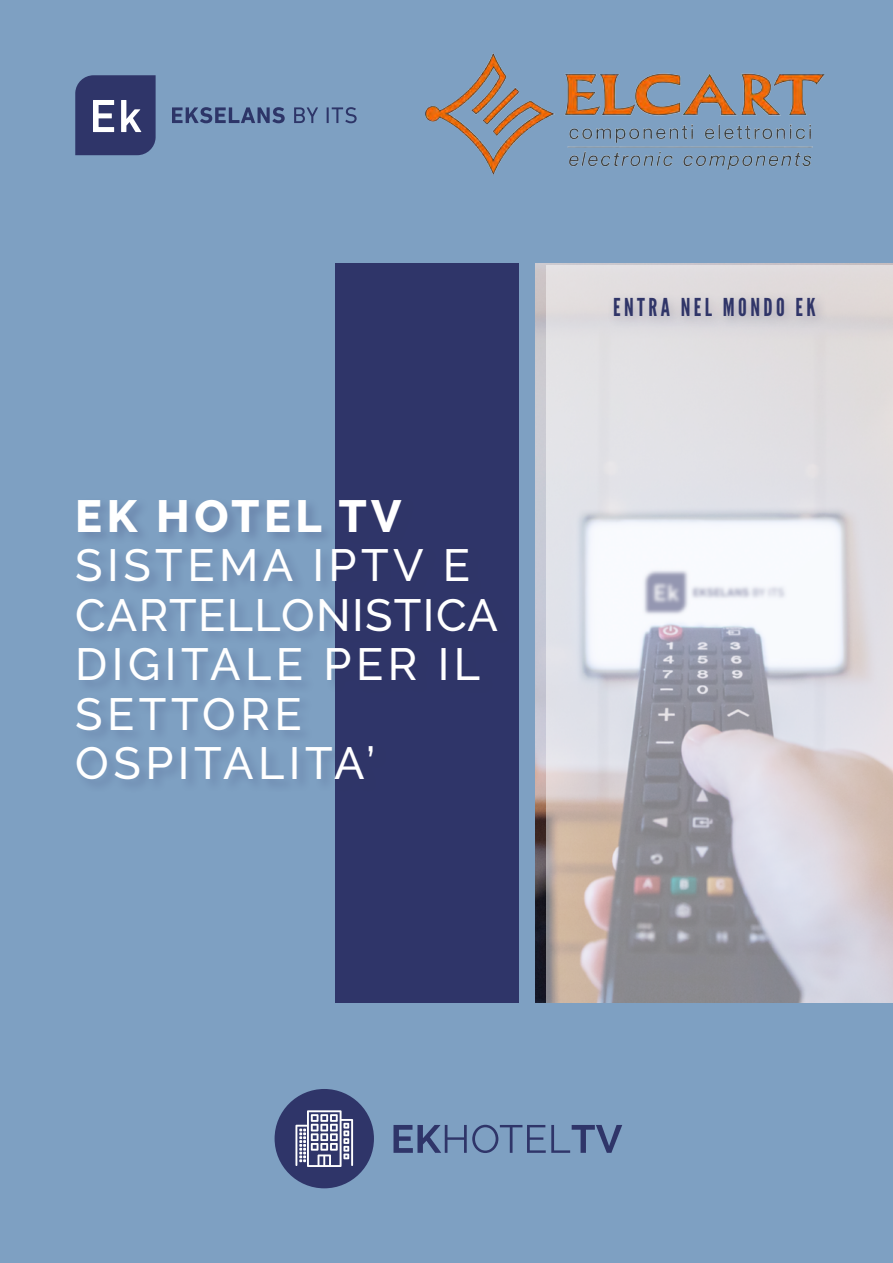
<style>
.page{position:relative;width:893px;height:1263px;background:#7ea0c2}
.page>*{position:absolute;margin:0;border:0;box-sizing:border-box;transform-origin:0 0}
.t1{font:500 45px/49.5px "Raleway";letter-spacing:.1em;color:#fff}
.t2{font:800 45px "Raleway";letter-spacing:.1em;color:#fff}
.t3{font:24.6px "League Gothic";letter-spacing:.14em;color:#303568}
</style>
<div class="page">
<img style="left:536px;top:264px;width:357px;height:739px">
<svg style="left:546px;top:265px;width:347px;height:738px;background:#d1ced2"></svg>
<div style="left:335px;top:264px;width:184px;height:739px;background:#2f3569"></div>
<div style="left:606px;top:290px;width:222px;height:39px;background:#d5d1d5"></div>
<div style="left:75px;top:497px;width:436px;height:297px;background:#303568;opacity:.25"></div>
<svg style="left:75px;top:75px;width:81px;height:80px;background:#484e7c"></svg>
<svg style="left:172px;top:107px;width:113px;height:16px"></svg>
<svg style="left:294px;top:107px;width:24px;height:16px"></svg>
<svg style="left:327px;top:107px;width:30px;height:16px"></svg>
<div style="left:275px;top:1089px;width:99px;height:99px;background:#2f3569;border-radius:50%"></div>
<svg style="left:393px;top:1125px;width:229px;height:28px"></svg>
<svg style="left:295px;top:1110px;width:58px;height:57px"></svg>
<img style="left:425px;top:52px;width:400px;height:124px">
<p class="t2" style="left:75px;top:490px;width:328px">EK HOTEL TV</p>
<p class="t1" style="left:75px;top:540px;width:424px">SISTEMA IPTV E<br>CARTELLONISTICA<br>DIGITALE PER IL<br>SETTORE<br>OSPITALITA’</p>
<p class="t3" style="left:613px;top:292px;width:204px">ENTRA NEL MONDO EK</p>
</div>
